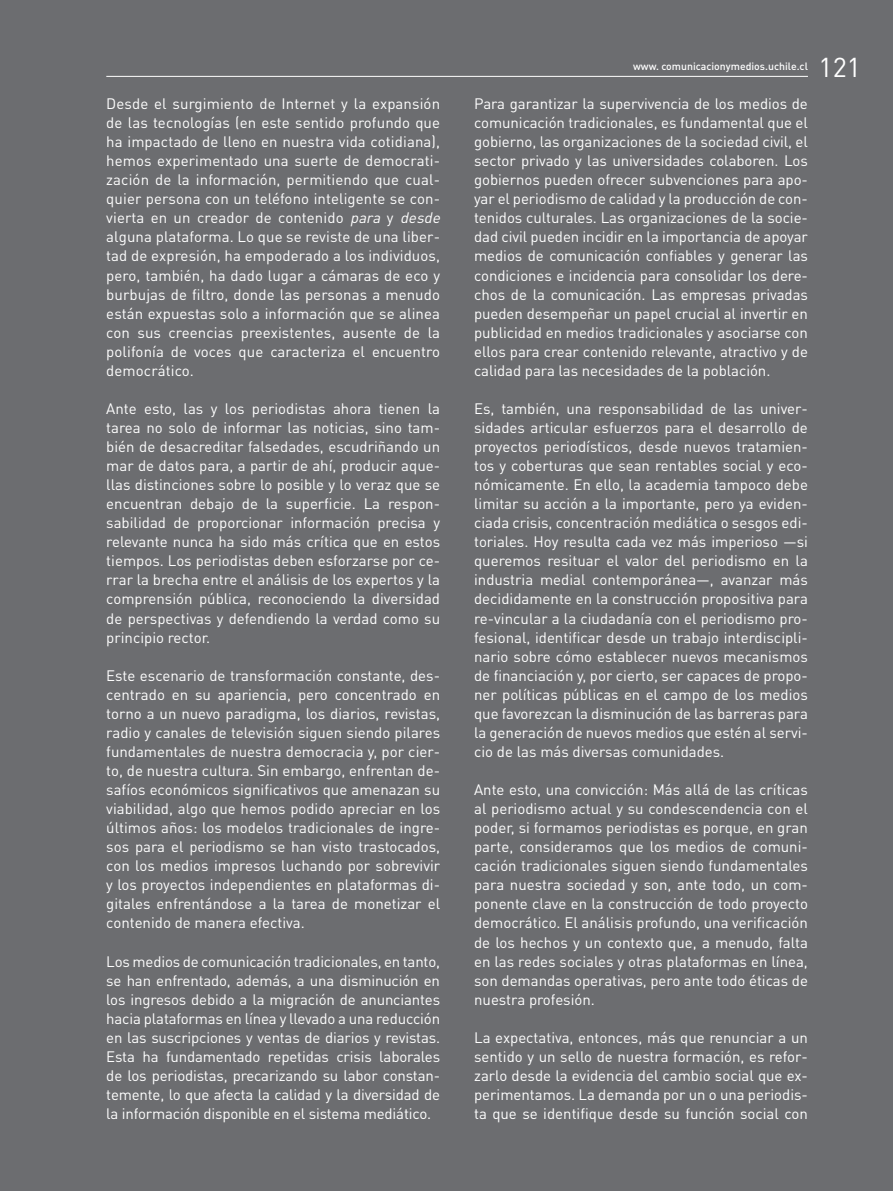
<style>
.page{position:relative;width:893px;height:1191px;background:#6c6d70}
.page>*{position:absolute;margin:0;border:0;box-sizing:border-box;transform-origin:0 0}
.t1{font:27px "DIN Pro";color:#fff}
.t2{font:15px/19px "DIN Pro";letter-spacing:.005em;color:#fff;text-align:justify}
.t3{font:500 10.5px "DIN Pro";color:#fff}
.s1{font-style:italic}
</style>
<div class="page">
<hr style="left:106px;top:76px;width:702px;height:1px;background:#fff">
<p class="t2" style="left:106px;top:93px;width:339px;text-align:left">Desde el surgimiento de Internet y la expansión de las tecnologías (en este sentido profundo que ha impactado de lleno en nuestra vida cotidiana), hemos experimentado una suerte de democrati&shy;zación de la información, permitiendo que cual&shy;quier persona con un teléfono inteligente se con&shy;vierta en un creador de contenido <span class="s1">para</span> y <span class="s1">desde </span>alguna plataforma. Lo que se reviste de una liber&shy;tad de expresión, ha empoderado a los individuos, pero, también, ha dado lugar a cámaras de eco y burbujas de filtro, donde las personas a menudo están expuestas solo a información que se alinea con sus creencias preexistentes, ausente de la polifonía de voces que caracteriza el encuentro democrático.</p>
<p class="t2" style="left:106px;top:398px;width:335px">Ante esto, las y los periodistas ahora tienen la tarea no solo de informar las noticias, sino tam&shy;bién de desacreditar falsedades, escudriñando un mar de datos para, a partir de ahí, producir aque&shy;llas distinciones sobre lo posible y lo veraz que se encuentran debajo de la superficie. La respon&shy;sabilidad de proporcionar información precisa y relevante nunca ha sido más crítica que en estos tiempos. Los periodistas deben esforzarse por ce&shy;rrar la brecha entre el análisis de los expertos y la comprensión pública, reconociendo la diversidad de perspectivas y defendiendo la verdad como su principio rector.</p>
<p class="t2" style="left:106px;top:665px;width:335px">Este escenario de transformación constante, des&shy;centrado en su apariencia, pero concentrado en torno a un nuevo paradigma, los diarios, revistas, radio y canales de televisión siguen siendo pilares fundamentales de nuestra democracia y, por cier&shy;to, de nuestra cultura. Sin embargo, enfrentan de&shy;safíos económicos significativos que amenazan su viabilidad, algo que hemos podido apreciar en los últimos años: los modelos tradicionales de ingre&shy;sos para el periodismo se han visto trastocados, con los medios impresos luchando por sobrevivir y los proyectos independientes en plataformas di&shy;gitales enfrentándose a la tarea de monetizar el contenido de manera efectiva.</p>
<p class="t2" style="left:106px;top:951px;width:335px">Los medios de comunicación tradicionales, en tanto, se han enfrentado, además, a una disminución en los ingresos debido a la migración de anunciantes hacia plataformas en línea y llevado a una reducción en las suscripciones y ventas de diarios y revistas.<br>Esta ha fundamentado repetidas crisis laborales de los periodistas, precarizando su labor constan&shy;temente, lo que afecta la calidad y la diversidad de la información disponible en el sistema mediático.</p>
<p class="t3" style="left:633px;top:57px;width:176px">www. comunicacionymedios.uchile.cl</p>
<h1 class="t1" style="left:819px;top:48px;width:44px">121</h1>
<p class="t2" style="left:474px;top:93px;width:335px">Para garantizar la supervivencia de los medios de comunicación tradicionales, es fundamental que el gobierno, las organizaciones de la sociedad civil, el sector privado y las universidades colaboren. Los gobiernos pueden ofrecer subvenciones para apo&shy;yar el periodismo de calidad y la producción de con&shy;tenidos culturales. Las organizaciones de la socie&shy;dad civil pueden incidir en la importancia de apoyar medios de comunicación confiables y generar las condiciones e incidencia para consolidar los dere&shy;chos de la comunicación. Las empresas privadas pueden desempeñar un papel crucial al invertir en publicidad en medios tradicionales y asociarse con ellos para crear contenido relevante, atractivo y de calidad para las necesidades de la población.</p>
<p class="t2" style="left:474px;top:398px;width:335px">Es, también, una responsabilidad de las univer&shy;sidades articular esfuerzos para el desarrollo de proyectos periodísticos, desde nuevos tratamien&shy;tos y coberturas que sean rentables social y eco&shy;nómicamente. En ello, la academia tampoco debe limitar su acción a la importante, pero ya eviden&shy;ciada crisis, concentración mediática o sesgos edi&shy;toriales. Hoy resulta cada vez más imperioso —si queremos resituar el valor del periodismo en la industria medial contemporánea—, avanzar más decididamente en la construcción propositiva para re-vincular a la ciudadanía con el periodismo pro&shy;fesional, identificar desde un trabajo interdiscipli&shy;nario sobre cómo establecer nuevos mecanismos de financiación y, por cierto, ser capaces de propo&shy;ner políticas públicas en el campo de los medios que favorezcan la disminución de las barreras para la generación de nuevos medios que estén al servi&shy;cio de las más diversas comunidades.</p>
<p class="t2" style="left:474px;top:779px;width:335px">Ante esto, una convicción: Más allá de las críticas al periodismo actual y su condescendencia con el poder, si formamos periodistas es porque, en gran parte, consideramos que los medios de comuni&shy;cación tradicionales siguen siendo fundamentales para nuestra sociedad y son, ante todo, un com&shy;ponente clave en la construcción de todo proyecto democrático. El análisis profundo, una verificación de los hechos y un contexto que, a menudo, falta en las redes sociales y otras plataformas en línea, son demandas operativas, pero ante todo éticas de nuestra profesión.</p>
<p class="t2" style="left:474px;top:1027px;width:335px">La expectativa, entonces, más que renunciar a un sentido y un sello de nuestra formación, es refor&shy;zarlo desde la evidencia del cambio social que ex&shy;perimentamos. La demanda por un o una periodis&shy;ta que se identifique desde su función social con</p>
</div>
